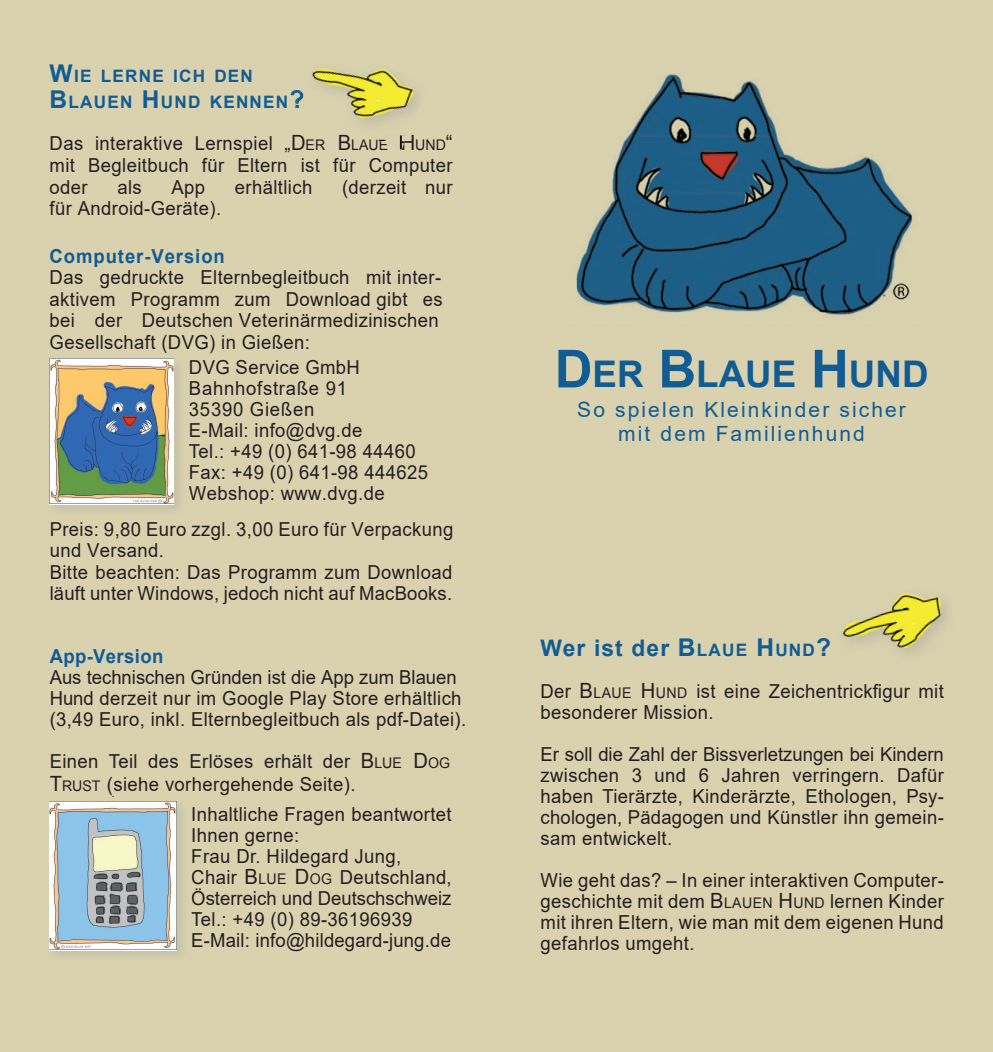
<style>
.page{position:relative;width:993px;height:1052px;background:#fff}
.page>*{position:absolute;margin:0;border:0;box-sizing:border-box;transform-origin:0 0}
.t1{font:700 36.75px "Arial";color:#125c94}
.t2{font:700 22.75px "Arial";letter-spacing:.05em;color:#125c94}
.t3{font:21px/24.5px "Arial";letter-spacing:.1em;color:#125c94;text-align:center}
.t4{font:19.25px/21px "Arial";letter-spacing:.02em;color:#231f20;scale:.96 1}
.t5{font:19.25px "Arial";letter-spacing:.02em;color:#231f20;scale:.96 1}
.t6{font:700 19.25px "Arial";letter-spacing:.05em;color:#125c94;scale:.96 1}
.t7{font:700 17.15px/26.2px "Arial";letter-spacing:.07em;color:#125c94}
.s1{font-size:24.5px}
.s2{font-size:21px}
.s3{font-size:14.7px}
.s4{font-style:inherit}
.s5{font-weight:700;color:#125c94}
.s6{font-size:52.5px}
.s7{font-size:17.15px}
</style>
<div class="page">
<div style="left:0;top:0;width:992px;height:1052px;background:#dad2af"></div>
<img style="left:576px;top:74px;width:337px;height:241px">
<img style="left:49px;top:358px;width:131px;height:153px">
<img style="left:50px;top:359px;width:124px;height:145px">
<img style="left:49px;top:801px;width:134px;height:156px">
<img style="left:50px;top:801px;width:126px;height:149px">
<img style="left:842px;top:593px;width:106px;height:61px">
<img style="left:353px;top:69px;width:49px;height:49px">
<img style="left:303px;top:68px;width:79px;height:44px">
<img style="left:295px;top:91px;width:8px;height:17px">
<img style="left:359px;top:82px;width:61px;height:43px">
<img style="left:378px;top:135px;width:27px;height:15px">
<p class="t7" style="left:50px;top:63px;width:256px"><span class="s1">W</span>IE LERNE ICH DEN<br><span class="s1">B</span>LAUEN <span class="s1">H</span>UND KENNEN<span class="s1">?</span></p>
<p class="t4" style="left:50px;top:133px;width:421px;line-height:21.7px;text-align:justify">Das interaktive Lernspiel „<span class="s2">D</span><span class="s3">ER</span> <span class="s2">B</span><span class="s3">LAUE</span> <span class="s2">H</span><span class="s3">UND</span><span class="s2">“ </span>mit Begleitbuch für Eltern ist für Computer oder</p>
<p class="t5" style="left:117px;top:174px;width:27px">als</p>
<p class="t5" style="left:171px;top:174px;width:37px">App</p>
<p class="t5" style="left:235px;top:174px;width:82px">erhältlich</p>
<p class="t4" style="left:342px;top:176px;width:117px"><span class="s4">(</span>derzeit nur</p>
<p class="t4" style="left:50px;top:198px;width:180px"><span class="s4">für</span> Android-Geräte<span class="s4">)</span>.</p>
<p class="t6" style="left:50px;top:243px;width:184px">Computer-Version</p>
<p class="t4" style="left:50px;top:267px;width:411px;line-height:21.5px">Das gedruckte Elternbegleitbuch mit inter&shy;aktivem Programm zum Download gibt es bei der Deutschen Veterinärmedizinischen Gesellschaft (DVG) in <span class="s4">Gießen:</span></p>
<p class="t4" style="left:189px;top:357px;width:179px">DVG Service GmbH</p>
<p class="t4" style="left:189px;top:378px;width:250px"><span class="s4">Bahnhofstraße 91<br></span>3539<span class="s4">0</span> Gießen<br>E-Mail: info@dvg.de<br>Tel.: +49 (0) 641-<span class="s4">98</span> 44<span class="s4">4</span>6<span class="s4">0<br></span>Fax: +49 (0) 641-<span class="s4">98 444625<br></span>Webshop: www.dvg.de</p>
<p class="t4" style="left:50px;top:518px;width:422px;line-height:21.5px">Preis: 9,80 Euro zzgl. 3,00 Euro für Verpackung und Versand.<br>Bitte beachten: Das Programm zum Download läuft unter Windows, jedoch nicht auf MacBooks.</p>
<p class="t4" style="left:50px;top:646px;width:435px"><span class="s5">App-Version<br></span>Aus technischen Gründen ist die App zum <span class="s4">Blauen Hund</span> derzeit nur im Google Play Store erhältlich (3,49 Euro, inkl. Elternbegleitbuch als pdf-Datei).</p>
<p class="t4" style="left:50px;top:750px;width:418px;line-height:22.8px">Einen Teil des Erlöses erhält der <span class="s2">B</span><span class="s3">LUE</span> <span class="s2">D</span><span class="s3">OG<br></span><span class="s2">T</span><span class="s3">RUST</span> (siehe vorhergehende Seite).</p>
<p class="t4" style="left:191px;top:803px;width:273px">Inhaltliche Fragen beantwortet<br>Ihnen gerne:<br>Frau Dr. Hildegard Jung,<br>Chair <span class="s2">B</span><span class="s3">LUE</span> <span class="s2">D</span><span class="s3">OG</span> Deutschland,<br>Österreich und Deutschschweiz<br>Tel.: +49 (0) 89-36196939<br>E-Mail: info@hildegard-jung.de</p>
<h1 class="t1" style="left:554px;top:350px;width:375px"><span class="s6">D</span>ER <span class="s6">B</span>LAUE <span class="s6">H</span>UND</h1>
<p class="t3" style="left:577px;top:397px;width:330px">So spielen Kleinkinder sicher mit dem Familienhund</p>
<p class="t2" style="left:540px;top:633px;width:292px">Wer ist der <span class="s1">B</span><span class="s7">LAUE</span> <span class="s1">H</span><span class="s7">UND</span><span class="s1">?</span></p>
<p class="t4" style="left:540px;top:681px;width:421px">Der <span class="s2">B</span><span class="s3">LAUE</span> <span class="s2">H</span><span class="s3">UND</span> ist eine Zeichentrickfigur mit besonderer Mission.</p>
<p class="t4" style="left:540px;top:744px;width:421px;text-align:justify">Er soll die Zahl der Bissverletzungen bei Kindern zwischen 3 und 6 Jahren verringern. Dafür haben Tierärzte, Kinderärzte, Ethologen, Psy&shy;chologen, Pädagogen und Künstler ihn gemein&shy;sam entwickelt.</p>
<p class="t4" style="left:540px;top:870px;width:421px;text-align:justify">Wie geht das? ‒ In einer interaktiven Computer&shy;geschichte mit dem <span class="s2">B</span><span class="s3">LAUEN</span> <span class="s2">H</span><span class="s3">UND</span> lernen Kinder mit ihren Eltern, wie man mit dem eigenen Hund gefahrlos umgeht.</p>
</div>
